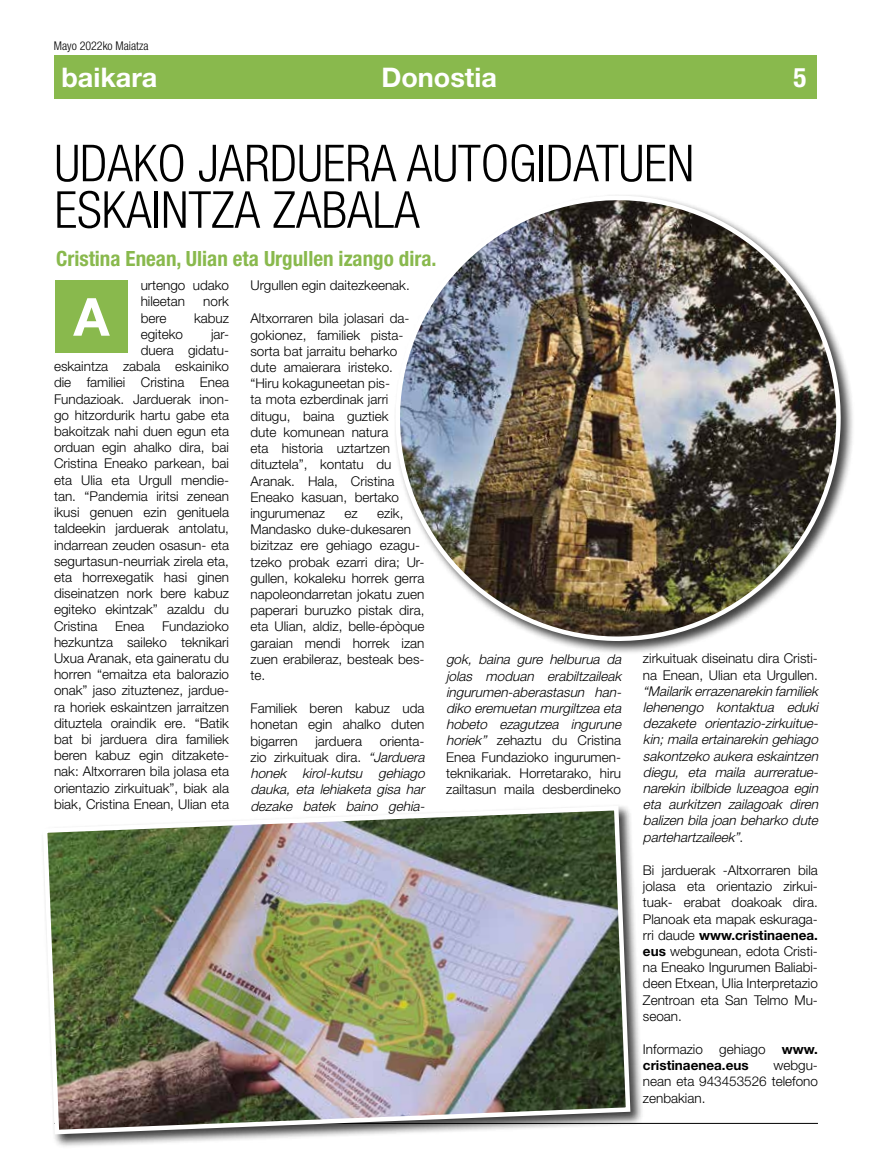
<style>
.page{position:relative;width:872px;height:1170px;background:#fff}
.page>*{position:absolute;margin:0;border:0;box-sizing:border-box;transform-origin:0 0}
.t1{font:700 52.5px "Helvetica Neue LT Std";color:#fff}
.t2{font:300 condensed 51px/46.5px "Helvetica Neue LT Std";color:#000}
.t3{font:700 27px "Helvetica Neue LT Std";color:#fff}
.t4{font:700 condensed 27px "Helvetica Neue LT Std";color:#fff}
.t5{font:700 condensed 21px "Helvetica Neue LT Std";color:#89b94d}
.t6{font:300 13.5px/16.2px "Helvetica Neue LT Std";color:#000}
.t7{font:italic 300 13.5px/16.2px "Helvetica Neue LT Std";color:#000}
.t8{font:700 13.5px/16.2px "Helvetica Neue LT Std";color:#000}
.t9{font:300 condensed 12px "Helvetica Neue LT Std";color:#000}
.s1{font-style:normal}
.s2{font-weight:700}
.s3{font-weight:300}
</style>
<div class="page">
<div style="left:55px;top:55px;width:762px;height:44px;background:#89b94d"></div>
<hr style="left:54px;top:1122px;width:764px;height:1px;background:#000">
<div style="left:55px;top:280px;width:73px;height:73px;background:#89b94d"></div>
<div style="left:393px;top:193px;width:461px;height:462px;background:#000;opacity:.75"></div>
<img style="left:393px;top:193px;width:452px;height:450px">
<div style="left:41px;top:804px;width:603px;height:344px;background:#000;opacity:.75"></div>
<img style="left:41px;top:804px;width:592px;height:332px">
<p class="t9" style="left:54px;top:39px;width:96px">Mayo 2022ko Maiatza</p>
<h3 class="t3" style="left:61px;top:60px;width:97px">baikara</h3>
<h3 class="t3" style="left:381px;top:60px;width:117px">Donostia</h3>
<h3 class="t4" style="left:793px;top:61px;width:14px">5</h3>
<h2 class="t2" style="left:55px;top:139px;width:641px">UDAKO JARDUERA AUTOGIDATUEN<br>ESKAINTZA ZABALA</h2>
<h3 class="t5" style="left:56px;top:246px;width:382px">Cristina Enean, Ulian eta Urgullen izango dira.</h3>
<p class="t6" style="left:141px;top:277px;width:90px">urtengo udako hileetan</p>
<p class="t6" style="left:203px;top:293px;width:27px">nork</p>
<h1 class="t1" style="left:73px;top:284px;width:37px">A</h1>
<p class="t6" style="left:141px;top:309px;width:27px">bere</p>
<p class="t6" style="left:194px;top:309px;width:37px">kabuz</p>
<p class="t6" style="left:141px;top:325px;width:44px">egiteko</p>
<p class="t6" style="left:211px;top:325px;width:20px">jar-</p>
<p class="t6" style="left:141px;top:342px;width:90px">duera gidatu-</p>
<p class="t6" style="left:54px;top:358px;width:176px">eskaintza zabala eskainiko</p>
<p class="t6" style="left:54px;top:374px;width:176px">die familiei Cristina Enea</p>
<p class="t6" style="left:54px;top:390px;width:176px">Fundazioak. Jarduerak inon-</p>
<p class="t6" style="left:54px;top:406px;width:176px">go hitzordurik hartu gabe eta</p>
<p class="t6" style="left:54px;top:423px;width:176px">bakoitzak nahi duen egun eta</p>
<p class="t6" style="left:54px;top:439px;width:176px">orduan egin ahalko dira, bai</p>
<p class="t6" style="left:54px;top:455px;width:176px">Cristina Eneako parkean, bai</p>
<p class="t6" style="left:54px;top:471px;width:176px">eta Ulia eta Urgull mendie-</p>
<p class="t6" style="left:54px;top:487px;width:176px">tan. “Pandemia iritsi zenean</p>
<p class="t6" style="left:54px;top:504px;width:176px">ikusi genuen ezin genituela</p>
<p class="t6" style="left:54px;top:520px;width:176px">taldeekin jarduerak antolatu,</p>
<p class="t6" style="left:54px;top:536px;width:176px">indarrean zeuden osasun- eta</p>
<p class="t6" style="left:54px;top:552px;width:176px">segurtasun-neurriak zirela eta,</p>
<p class="t6" style="left:54px;top:568px;width:176px">eta horrexegatik hasi ginen</p>
<p class="t6" style="left:54px;top:585px;width:176px">diseinatzen nork bere kabuz</p>
<p class="t6" style="left:54px;top:601px;width:176px">egiteko ekintzak” azaldu du</p>
<p class="t6" style="left:54px;top:617px;width:45px">Cristina</p>
<p class="t6" style="left:115px;top:617px;width:31px">Enea</p>
<p class="t6" style="left:54px;top:617px;width:176px;text-align:justify;text-indent:108px">Fundazioko hezkuntza saileko teknikari Uxua Aranak, eta gaineratu du horren “emaitza eta balorazio onak” jaso zituztenez, jardue&shy;ra horiek eskaintzen jarraitzen dituztela oraindik ere. “Batik bat bi jarduera dira familiek beren kabuz egin ditzakete&shy;nak: Altxorraren bila jolasa eta orientazio zirkuituak”, biak ala biak, Cristina Enean, Ulian eta</p>
<p class="t6" style="left:250px;top:277px;width:161px">Urgullen egin daitezkeenak.</p>
<p class="t6" style="left:250px;top:310px;width:161px">Altxorraren bila jolasari da&shy;gokionez, familiek pista&shy;sorta bat jarraitu beharko dute amaierara iristeko. “Hiru kokaguneetan pis-<br>ta mota ezberdinak jarri ditugu, baina guztiek dute komunean natura eta historia uztartzen dituztela”, kontatu du<br>Aranak. Hala, Cristina<br>Eneako kasuan, bertako ingurumenaz</p>
<p class="t6" style="left:250px;top:504px;width:176px;text-indent:127px">ezik,<br>Mandasko duke-dukesaren bizitzaz ere gehiago ezagu&shy;tzeko probak ezarri dira; Ur&shy;gullen, kokaleku horrek gerra napoleondarretan jokatu zuen paperari buruzko pistak dira, eta Ulian, aldiz, belle-épòque garaian mendi horrek izan zuen erabileraz, besteak bes&shy;te.</p>
<p class="t6" style="left:250px;top:700px;width:176px;text-align:justify">Familiek beren kabuz uda honetan egin ahalko duten bigarren</p>
<p class="t6" style="left:344px;top:504px;width:15px">ez</p>
<p class="t7" style="left:250px;top:732px;width:179px;text-indent:129px"><span class="s1">orienta&shy;zio zirkuituak dira.</span> “Jarduera honek kirol-kutsu gehiago dauka, eta lehiaketa gisa har dezake batek baino gehia-</p>
<p class="t6" style="left:315px;top:732px;width:48px">jarduera</p>
<p class="t7" style="left:446px;top:651px;width:180px">gok, baina gure helburua da jolas moduan erabiltzaileak ingurumen-aberastasun han&shy;diko eremuetan murgiltzea eta hobeto ezagutzea ingurune horiek” <span class="s1">zehaztu du Cristina<br>Enea Fundazioko ingurumen&shy;teknikariak. Horretarako, hiru zailtasun maila desberdineko</span></p>
<p class="t6" style="left:643px;top:650px;width:176px">zirkuituak diseinatu dira Cristi&shy;na Enean, Ulian eta Urgullen.</p>
<p class="t7" style="left:643px;top:682px;width:180px;text-align:justify">“Mailarik errazenarekin familiek lehenengo kontaktua eduki dezakete orientazio-zirkuitue&shy;kin;maila ertainarekin gehiago sakontzeko aukera eskaintzen diegu, eta maila aurreratue&shy;narekin ibilbide luzeagoa egin eta aurkitzen zailagoak diren balizen bila joan beharko dute partehartzaileek”<span class="s1">.</span></p>
<p class="t6" style="left:643px;top:861px;width:176px;text-align:justify">Bi jarduerak -Altxorraren bila jolasa eta orientazio zirkui&shy;tuak- erabat doakoak dira.<br>Planoak eta mapak eskuraga&shy;rri daude <span class="s2">www.cristinaenea. eus</span> webgunean, edota Cristi&shy;na Eneako Ingurumen Baliabi&shy;deen Etxean, Ulia Interpretazio Zentroan eta San Telmo Mu&shy;seoan.</p>
<p class="t8" style="left:643px;top:1040px;width:176px"><span class="s3">Informazio gehiago</span> www. cristinaenea.eus</p>
<p class="t6" style="left:643px;top:1056px;width:176px;text-align:justify;text-indent:130px">webgu&shy;nean eta 943453526 telefono zenbakian.</p>
</div>
